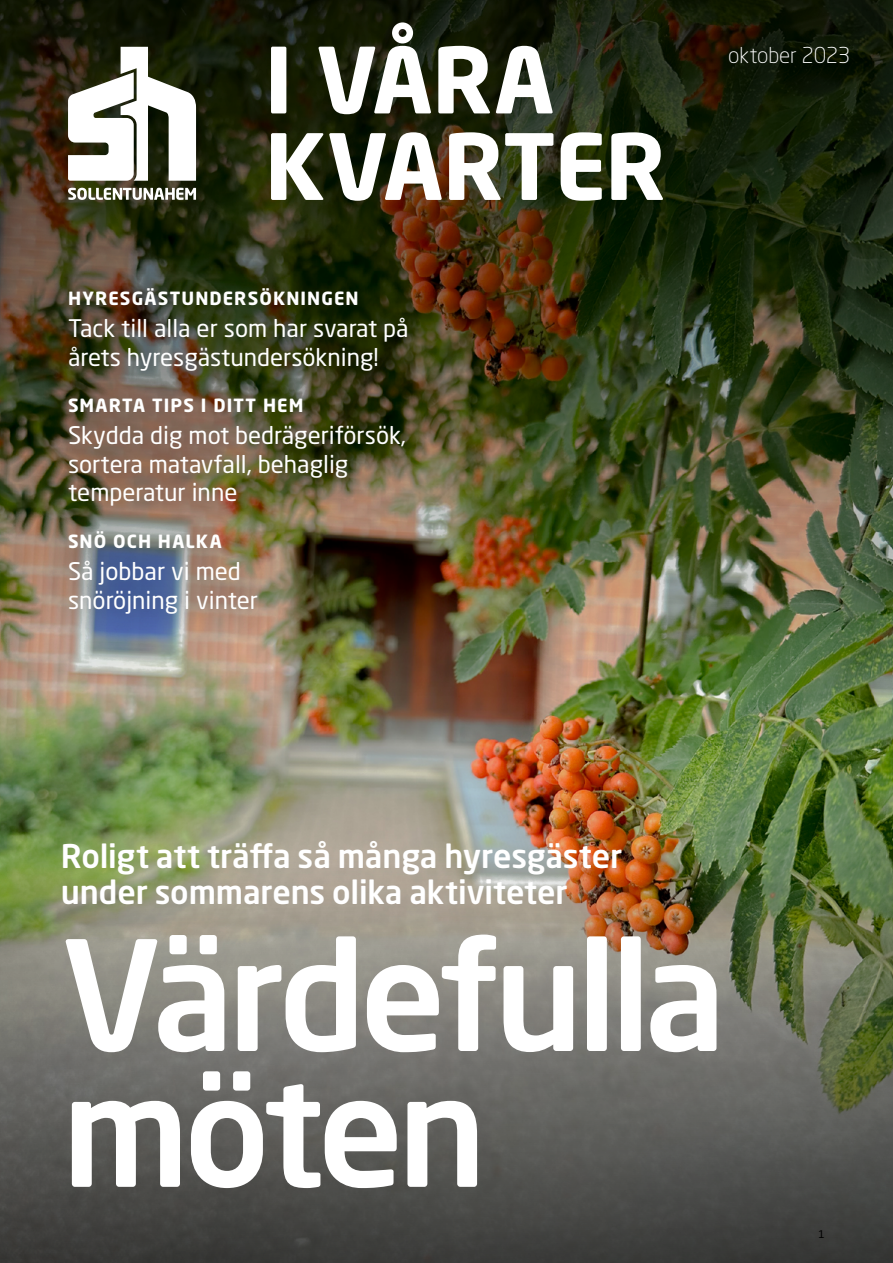
<style>
.page{position:relative;width:893px;height:1263px;background:#fff}
.page>*{position:absolute;margin:0;border:0;box-sizing:border-box;transform-origin:0 0}
.t1{font:500 150.6px/135.9px "Neo Sans Pro";letter-spacing:-.045em;color:#fff}
.t2{font:700 89.85px/86.6px "Neo Sans Pro";letter-spacing:-.01em;color:#fff}
.t3{font:500 32.25px/35.2px "Neo Sans Pro";letter-spacing:-.005em;color:#fff}
.t4{font:24px/28.5px "Neo Sans Pro";color:#fff}
.t5{font:300 21.75px "Neo Sans Pro";letter-spacing:-.01em;color:#fff}
.t6{font:700 18px "Neo Sans Pro";letter-spacing:.06em;color:#fff}
.t7{font:10.5px "Neo Sans Pro";color:#000}
</style>
<div class="page">
<svg style="left:0;top:844px;width:893px;height:419px;background:#6e6d60"></svg>
<img style="left:0;top:0;width:893px;height:844px">
<svg style="left:68px;top:188px;width:128px;height:12px"></svg>
<svg style="left:68px;top:47px;width:128px;height:134px"></svg>
<div style="left:38px;top:262px;width:401px;height:143px;background:#000;opacity:.71"></div>
<div style="left:38px;top:370px;width:394px;height:169px;background:#000;opacity:.71"></div>
<div style="left:38px;top:505px;width:248px;height:143px;background:#000;opacity:.71"></div>
<h1 class="t2" style="left:265px;top:34px;width:403px">I VÅRA<br>KVARTER</h1>
<h2 class="t6" style="left:68px;top:286px;width:292px">HYRESGÄSTUNDERSÖKNINGEN</h2>
<p class="t4" style="left:68px;top:314px;width:342px">Tack till alla er som har svarat på årets hyresgästundersökning!</p>
<h2 class="t6" style="left:68px;top:394px;width:237px">SMARTA TIPS I DITT HEM</h2>
<p class="t4" style="left:68px;top:421px;width:340px">Skydda dig mot bedrägeriförsök, sortera matavfall, behaglig temperatur inne</p>
<h2 class="t6" style="left:68px;top:530px;width:155px">SNÖ OCH HALKA</h2>
<p class="t4" style="left:68px;top:557px;width:192px">Så jobbar vi med snöröjning i vinter</p>
<p class="t5" style="left:728px;top:42px;width:124px">oktober 2023</p>
<p class="t3" style="left:61px;top:838px;width:563px">Roligt att träffa så många hyresgäster under sommarens olika aktiviteter</p>
<p class="t1" style="left:62px;top:924px;width:666px">Värdefulla möten</p>
<p class="t7" style="left:819px;top:1228px;width:8px">1</p>
</div>
